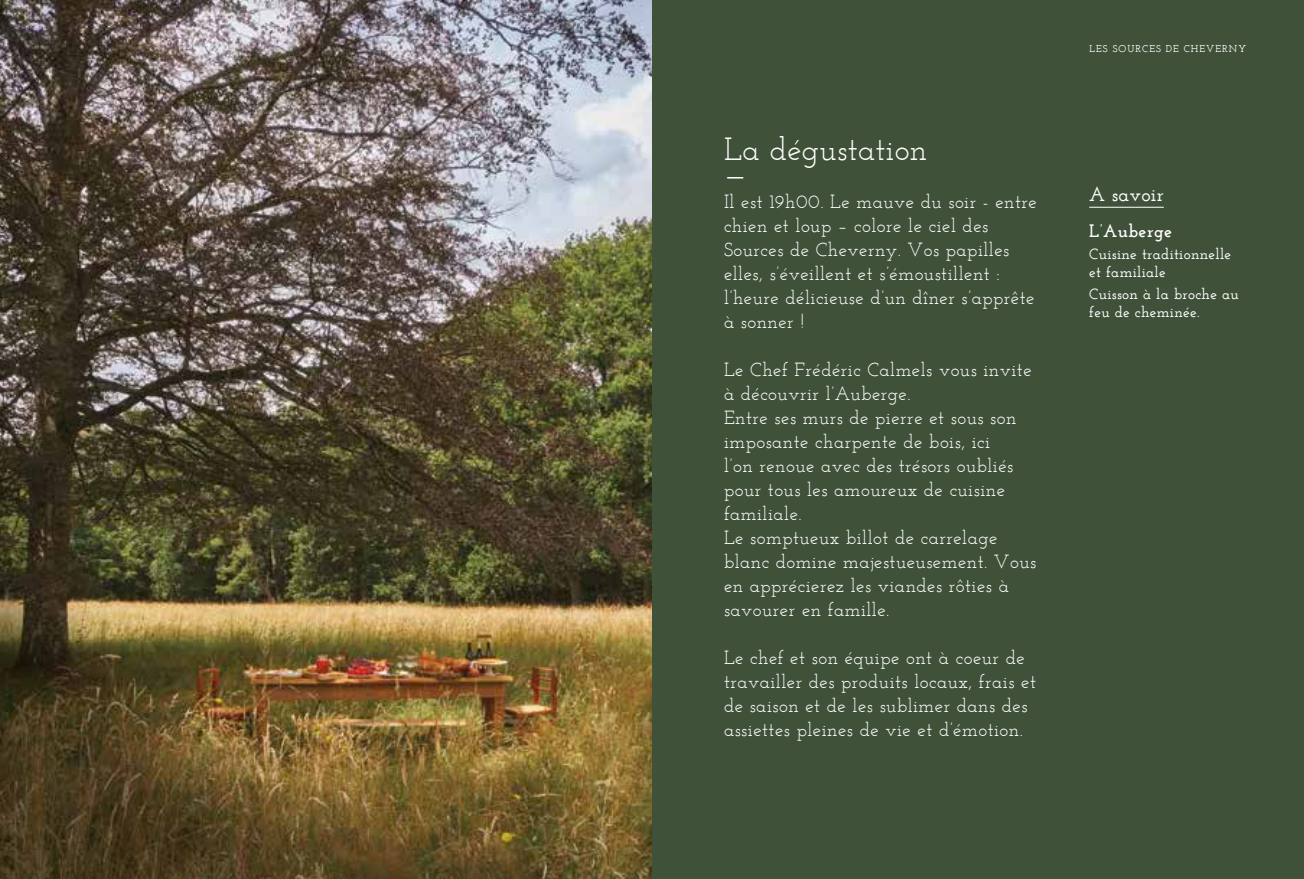
<style>
.page{position:relative;width:1304px;height:879px;background:#fff}
.page>*{position:absolute;margin:0;border:0;box-sizing:border-box;transform-origin:0 0}
.t1{font:32px/24px "Josefin Slab";letter-spacing:.01em;color:#fff}
.t2{font:600 20px "Josefin Slab";letter-spacing:.01em;color:#fff}
.t3{font:19px/24px "Josefin Slab";letter-spacing:.025em;color:#fff}
.t4{font:700 18px "Josefin Slab";letter-spacing:.02em;color:#fff}
.t5{font:600 15px/18px "Josefin Slab";letter-spacing:.02em;color:#fff}
.t6{font:600 10px "Josefin Slab";letter-spacing:.1em;color:#fff}
</style>
<div class="page">
<img style="left:0;top:0;width:652px;height:879px">
<div style="left:652px;top:0;width:652px;height:879px;background:#3f5139"></div>
<hr style="left:1089px;top:207px;width:75px;height:1px;background:#fff">
<h1 class="t1" style="left:724px;top:137px;width:205px">La dégustation —</h1>
<p class="t3" style="left:724px;top:190px;width:314px">Il est 19h00. Le mauve du soir - entre chien et loup – colore le ciel des<br>Sources de Cheverny. Vos papilles elles, s’éveillent et s’émoustillent : l’heure délicieuse d’un dîner s’apprête à sonner !</p>
<p class="t3" style="left:724px;top:358px;width:314px">Le Chef Frédéric Calmels vous invite à découvrir l’Auberge.<br>Entre ses murs de pierre et sous son imposante charpente de bois, ici<br>l’on renoue avec des trésors oubliés pour tous les amoureux de cuisine familiale.<br>Le somptueux billot de carrelage blanc domine majestueusement. Vous en apprécierez les viandes rôties à savourer en famille.</p>
<p class="t3" style="left:724px;top:646px;width:313px">Le chef et son équipe ont à coeur de travailler des produits locaux, frais et de saison et de les sublimer dans des assiettes pleines de vie et d’émotion.</p>
<p class="t6" style="left:1090px;top:43px;width:158px">LES SOURCES DE CHEVERNY</p>
<p class="t2" style="left:1089px;top:183px;width:76px">A savoir</p>
<p class="t4" style="left:1089px;top:220px;width:85px">L’Auberge</p>
<p class="t5" style="left:1089px;top:245px;width:143px">Cuisine traditionnelle et familiale</p>
<p class="t5" style="left:1089px;top:285px;width:151px">Cuisson à la broche au feu de cheminée.</p>
</div>
